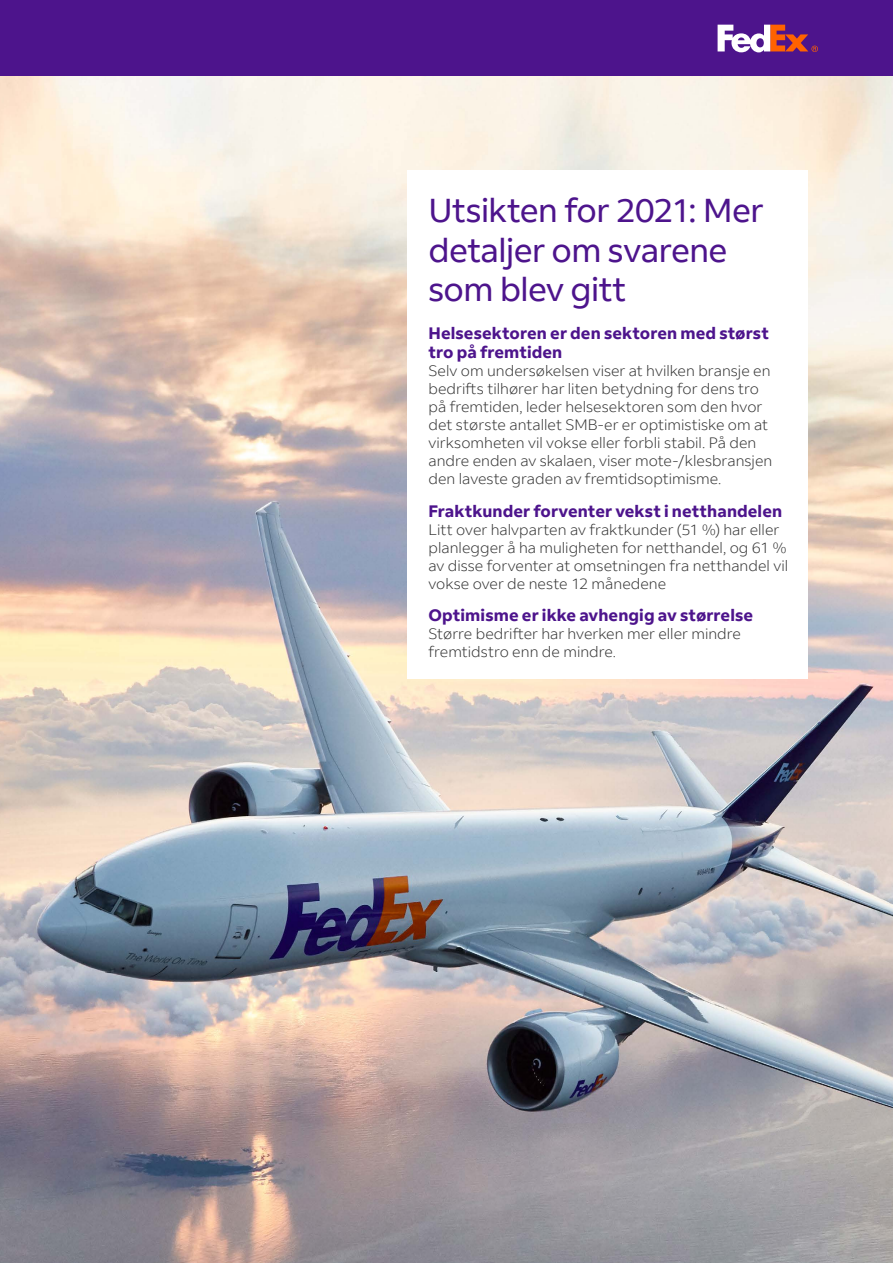
<style>
.page{position:relative;width:893px;height:1263px;background:#fff}
.page>*{position:absolute;margin:0;border:0;box-sizing:border-box;transform-origin:0 0}
.t1{font:33px/39.6px "Fed Ex Sans";letter-spacing:-.015em;color:#4d148c}
.body_copy_1{font:700 16.5px/19.5px "Fed Ex Sans";letter-spacing:.005em;color:#4d148c}
.body_copy_1-2{font:300 15px/18px "Fed Ex Sans";color:#333}
</style>
<div class="page">
<div style="left:0;top:0;width:893px;height:77px;background:#4d148c"></div>
<svg style="left:718px;top:25px;width:100px;height:27px"></svg>
<img style="left:0;top:77px;width:893px;height:1186px">
<div style="left:407px;top:170px;width:401px;height:508px;background:#fff"></div>
<p class="t1" style="left:428px;top:191px;width:336px">Utsikten for 2021: Mer detaljer om svarene som blev gitt</p>
<p class="body_copy_1" style="left:428px;top:323px;width:342px">Helsesektoren er den sektoren med størst tro på fremtiden</p>
<p class="body_copy_1-2" style="left:428px;top:362px;width:345px">Selv om undersøkelsen viser at hvilken bransje en bedrifts tilhører har liten betydning for dens tro på fremtiden, leder helsesektoren som den hvor det største antallet SMB-er er optimistiske om at virksomheten vil vokse eller forbli stabil. På den andre enden av skalaen, viser mote-/klesbransjen den laveste graden av fremtidsoptimisme.</p>
<p class="body_copy_1" style="left:428px;top:501px;width:355px">Fraktkunder forventer vekst i netthandelen</p>
<p class="body_copy_1-2" style="left:428px;top:520px;width:361px">Litt over halvparten av fraktkunder (51 %) har eller planlegger å ha muligheten for netthandel, og 61 % av disse forventer at omsetningen fra netthandel vil vokse over de neste 12 månedene</p>
<p class="body_copy_1" style="left:428px;top:605px;width:326px">Optimisme er ikke avhengig av størrelse</p>
<p class="body_copy_1-2" style="left:428px;top:625px;width:314px">Større bedrifter har hverken mer eller mindre fremtidstro enn de mindre.</p>
</div>
